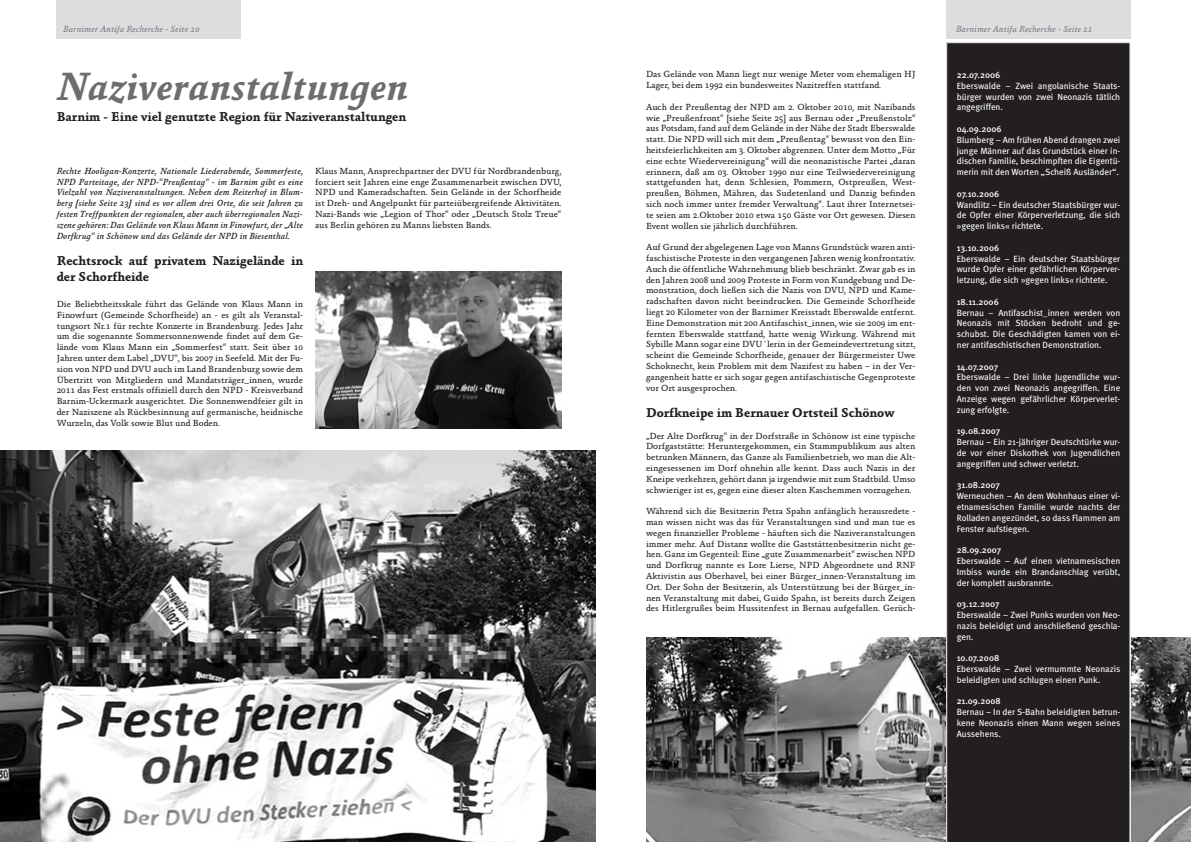
<style>
.page{position:relative;width:1191px;height:842px;background:#fff}
.page>*{position:absolute;margin:0;border:0;box-sizing:border-box;transform-origin:0 0}
.t1{font:italic 700 40px "Absara";color:#6c6d70}
.t2{font:700 13px/15.6px "Absara";color:#231f20}
.t3{font:9px/10.8px "Absara";color:#231f20;text-align:justify}
.t4{font:9px/10.8px "Meta";color:#fff;text-align:justify}
.t5{font:italic 500 9px/10.8px "Absara";color:#231f20;text-align:justify}
.t6{font:500 9px "Meta";color:#fff}
.t7{font:italic 500 9px "Absara";color:#808285}
</style>
<div class="page">
<img style="left:0;top:451px;width:595px;height:391px">
<img style="left:315px;top:271px;width:246px;height:157px">
<img style="left:646px;top:638px;width:300px;height:204px">
<img style="left:1130px;top:638px;width:61px;height:204px">
<div style="left:946px;top:0;width:184px;height:38px;background:#dcdddf"></div>
<div style="left:57px;top:0;width:184px;height:38px;background:#dcdddf"></div>
<div style="left:946px;top:42px;width:184px;height:800px;background:#231f20"></div>
<p class="t7" style="left:63px;top:24px;width:138px">Barnimer Antifa Recherche - Seite 20</p>
<p class="t7" style="left:956px;top:24px;width:138px">Barnimer Antifa Recherche - Seite 21</p>
<p class="t6" style="left:956px;top:70px;width:45px">22.07.2006</p>
<p class="t4" style="left:956px;top:80px;width:165px">Eberswalde – Zwei angolanische Staats&shy;bürger wurden von zwei Neonazis tätlich angegriffen.</p>
<p class="t6" style="left:956px;top:124px;width:46px">04.09.2006</p>
<p class="t4" style="left:956px;top:134px;width:165px">Blumberg – Am frühen Abend drangen zwei junge Männer auf das Grundstück einer in&shy;dischen Familie, beschimpften die Eigentü&shy;merin mit den Worten „Scheiß Ausländer“.</p>
<p class="t6" style="left:956px;top:188px;width:44px">07.10.2006</p>
<p class="t4" style="left:956px;top:199px;width:165px">Wandlitz – Ein deutscher Staatsbürger wur&shy;de Opfer einer Körperverletzung, die sich »gegen links« richtete.</p>
<p class="t6" style="left:956px;top:242px;width:44px">13.10.2006</p>
<p class="t4" style="left:956px;top:253px;width:165px">Eberswalde – Ein deutscher Staatsbürger wurde Opfer einer gefährlichen Körperver&shy;letzung, die sich »gegen links« richtete.</p>
<p class="t6" style="left:956px;top:296px;width:44px">18.11.2006</p>
<p class="t4" style="left:956px;top:307px;width:165px">Bernau – Antifaschist_innen werden von Neonazis mit Stöcken bedroht und ge&shy;schubst. Die Geschädigten kamen von ei&shy;ner antifaschistischen Demonstration.</p>
<p class="t6" style="left:956px;top:361px;width:43px">14.07.2007</p>
<p class="t4" style="left:956px;top:372px;width:165px">Eberswalde – Drei linke Jugendliche wur&shy;den von zwei Neonazis angegriffen. Eine Anzeige wegen gefährlicher Körperverlet&shy;zung erfolgte.</p>
<p class="t6" style="left:956px;top:426px;width:45px">19.08.2007</p>
<p class="t4" style="left:956px;top:437px;width:165px">Bernau – Ein 21-jähriger Deutschtürke wur&shy;de vor einer Diskothek von Jugendlichen angegriffen und schwer verletzt.</p>
<p class="t6" style="left:956px;top:480px;width:45px">31.08.2007</p>
<p class="t4" style="left:956px;top:491px;width:165px">Werneuchen – An dem Wohnhaus einer vi&shy;etnamesischen Familie wurde nachts der Rolladen angezündet, so dass Flammen am Fenster aufstiegen.</p>
<p class="t6" style="left:956px;top:545px;width:46px">28.09.2007</p>
<p class="t4" style="left:956px;top:555px;width:165px">Eberswalde – Auf einen vietnamesischen Imbiss wurde ein Brandanschlag verübt, der komplett ausbrannte.</p>
<p class="t6" style="left:956px;top:599px;width:44px">03.12.2007</p>
<p class="t4" style="left:956px;top:609px;width:165px">Eberswalde – Zwei Punks wurden von Neo&shy;nazis beleidigt und anschließend geschla&shy;gen.</p>
<p class="t6" style="left:956px;top:653px;width:44px">10.07.2008</p>
<p class="t4" style="left:956px;top:663px;width:165px">Eberswalde – Zwei vermummte Neonazis beleidigten und schlugen einen Punk.</p>
<p class="t6" style="left:956px;top:696px;width:46px">21.09.2008</p>
<p class="t4" style="left:956px;top:707px;width:165px">Bernau – In der S-Bahn beleidigten betrun&shy;kene Neonazis einen Mann wegen seines Aussehens.</p>
<p class="t3" style="left:646px;top:69px;width:271px">Das Gelände von Mann liegt nur wenige Meter vom ehemaligen HJ<br>Lager, bei dem 1992 ein bundesweites Nazitreffen stattfand.</p>
<p class="t3" style="left:646px;top:101px;width:271px">Auch der Preußentag der NPD am 2. Oktober 2010, mit Nazibands wie „Preußenfront“ [siehe Seite 25] aus Bernau oder „Preußenstolz“ aus Potsdam, fand auf dem Gelände in der Nähe der Stadt Eberswalde statt. Die NPD will sich mit dem „Preußentag“ bewusst von den Ein&shy;heitsfeierlichkeiten am 3. Oktober abgrenzen. Unter dem Motto „Für eine echte Wiedervereinigung“ will die neonazistische Partei „daran erinnern, daß am 03. Oktober 1990 nur eine Teilwiedervereinigung stattgefunden hat, denn Schlesien, Pommern, Ostpreußen, West&shy;preußen, Böhmen, Mähren, das Sudetenland und Danzig befinden sich noch immer unter fremder Verwaltung“. Laut ihrer Internetsei&shy;te seien am 2.Oktober 2010 etwa 150 Gäste vor Ort gewesen. Diesen Event wollen sie jährlich durchführen.</p>
<p class="t3" style="left:646px;top:242px;width:271px">Auf Grund der abgelegenen Lage von Manns Grundstück waren anti&shy;faschistische Proteste in den vergangenen Jahren wenig konfrontativ.<br>Auch die öffentliche Wahrnehmung blieb beschränkt. Zwar gab es in den Jahren 2008 und 2009 Proteste in Form von Kundgebung und De&shy;monstration, doch ließen sich die Nazis von DVU, NPD und Kame&shy;radschaften davon nicht beeindrucken. Die Gemeinde Schorfheide liegt 20 Kilometer von der Barnimer Kreisstadt Eberswalde entfernt.<br>Eine Demonstration mit 200 Antifaschist_innen, wie sie 2009 im ent&shy;fernten Eberswalde stattfand, hatte wenig Wirkung. Während mit Sybille Mann sogar eine DVU´lerin in der Gemeindevertretung sitzt, scheint die Gemeinde Schorfheide, genauer der Bürgermeister Uwe Schoknecht, kein Problem mit dem Nazifest zu haben – in der Ver&shy;gangenheit hatte er sich sogar gegen antifaschistische Gegenproteste vor Ort ausgesprochen.</p>
<h2 class="t2" style="left:646px;top:405px;width:250px">Dorfkneipe im Bernauer Ortsteil Schönow</h2>
<p class="t3" style="left:646px;top:430px;width:271px">„Der Alte Dorfkrug“ in der Dorfstraße in Schönow ist eine typische Dorfgaststätte: Heruntergekommen, ein Stammpublikum aus alten betrunken Männern, das Ganze als Familienbetrieb, wo man die Alt&shy;eingesessenen im Dorf ohnehin alle kennt. Dass auch Nazis in der Kneipe verkehren, gehört dann ja irgendwie mit zum Stadtbild. Umso schwieriger ist es, gegen eine dieser alten Kaschemmen vorzugehen.</p>
<p class="t3" style="left:646px;top:506px;width:271px">Während sich die Besitzerin Petra Spahn anfänglich herausredete - man wissen nicht was das für Veranstaltungen sind und man tue es wegen finanzieller Probleme - häuften sich die Naziveranstaltungen immer mehr. Auf Distanz wollte die Gaststättenbesitzerin nicht ge&shy;hen. Ganz im Gegenteil: Eine „gute Zusammenarbeit“ zwischen NPD und Dorfkrug nannte es Lore Lierse, NPD Abgeordnete und RNF Aktivistin aus Oberhavel, bei einer Bürger_innen-Veranstaltung im Ort. Der Sohn der Besitzerin, als Unterstützung bei der Bürger_in&shy;nen Veranstaltung mit dabei, Guido Spahn, ist bereits durch Zeigen des Hitlergrußes beim Hussitenfest in Bernau aufgefallen. Gerüch-</p>
<h1 class="t1" style="left:57px;top:63px;width:353px">Naziveranstaltungen</h1>
<h2 class="t2" style="left:57px;top:109px;width:351px">Barnim - Eine viel genutzte Region für Naziveranstaltungen</h2>
<p class="t3" style="left:315px;top:165px;width:248px">Klaus Mann, Ansprechpartner der DVU für Nordbrandenburg, forciert seit Jahren eine enge Zusammenarbeit zwischen DVU, NPD und Kameradschaften. Sein Gelände in der Schorfheide ist Dreh- und Angelpunkt für parteiübergreifende Aktivitäten.<br>Nazi-Bands wie „Legion of Thor“ oder „Deutsch Stolz Treue“ aus Berlin gehören zu Manns liebsten Bands.</p>
<p class="t5" style="left:57px;top:165px;width:248px">Rechte Hooligan-Konzerte, Nationale Liederabende, Sommerfeste, NPD Parteitage, der NPD-“Preußentag“ - im Barnim gibt es eine Vielzahl von Naziveranstaltungen. Neben dem Reiterhof in Blum&shy;berg [siehe Seite 23] sind es vor allem drei Orte, die seit Jahren zu festen Treffpunkten der regionalen, aber auch überregionalen Nazi&shy;szene gehören: Das Gelände von Klaus Mann in Finowfurt, der „Alte Dorfkrug“ in Schönow und das Gelände der NPD in Biesenthal.</p>
<h2 class="t2" style="left:57px;top:253px;width:248px">Rechtsrock auf privatem Nazigelände in der Schorfheide</h2>
<p class="t3" style="left:57px;top:299px;width:248px">Die Beliebtheitsskale führt das Gelände von Klaus Mann in Finowfurt (Gemeinde Schorfheide) an - es gilt als Veranstal&shy;tungsort Nr.1 für rechte Konzerte in Brandenburg. Jedes Jahr um die sogenannte Sommersonnenwende findet auf dem Ge&shy;lände vom Klaus Mann ein „Sommerfest“ statt. Seit über 10<br>Jahren unter dem Label „DVU“, bis 2007 in Seefeld. Mit der Fu&shy;sion von NPD und DVU auch im Land Brandenburg sowie dem Übertritt von Mitgliedern und Mandatsträger_innen, wurde 2011 das Fest erstmals offiziell durch den NPD - Kreisverband Barnim-Uckermark ausgerichtet. Die Sonnenwendfeier gilt in der Naziszene als Rückbesinnung auf germanische, heidnische Wurzeln, das Volk sowie Blut und Boden.</p>
</div>
